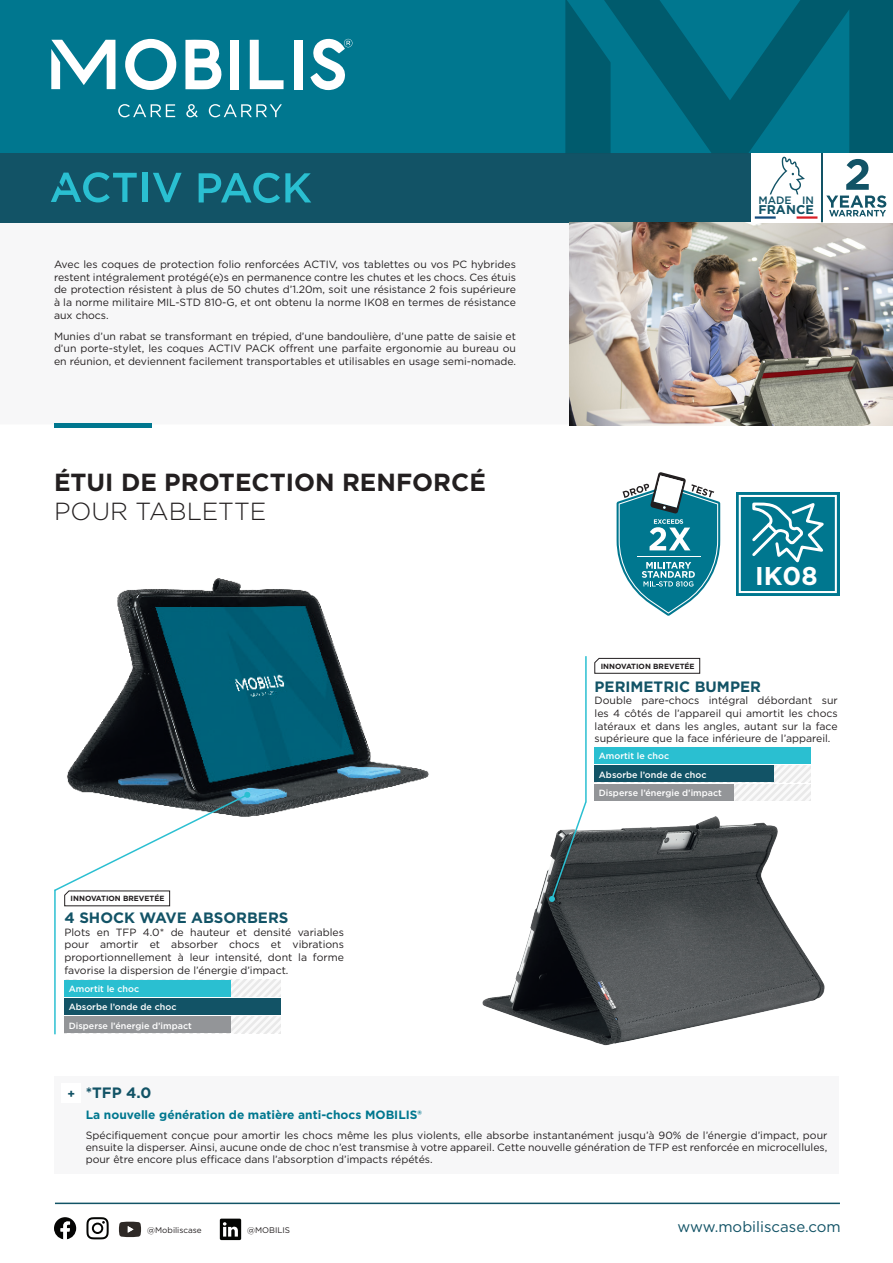
<style>
.page{position:relative;width:893px;height:1263px;background:#fff}
.page>*{position:absolute;margin:0;border:0;box-sizing:border-box;transform-origin:0 0}
.t1{font:700 25.65px "Gotham";color:#fff}
.t2{font:700 24.75px "Gotham";color:#231f20}
.t3{font:300 24.75px "Gotham";color:#231f20}
.t4{font:700 15px "Gotham";color:#125366}
.t5{font:15px "Gotham";color:#125366}
.t6{font:700 12.6px "Gotham";letter-spacing:.005em;color:#125366}
.t7{font:700 12px "Gotham";color:#00778f}
.t8{font:700 12px "Gotham";color:#fff}
.t9{font:700 12px "Gotham";color:#125366}
.t10{font:500 10.65px "Gotham";color:#125366}
.t11{font:10.5px/12.6px "Gotham";color:#231f20;text-align:justify}
.t12{font:500 9px "Gotham";color:#fff}
.t13{font:8.1px "Gotham";color:#231f20}
.t14{font:700 7.5px "Gotham";color:#231f20}
</style>
<div class="page">
<div style="left:0;top:0;width:893px;height:222px;background:#00778f"></div>
<div style="left:0;top:153px;width:893px;height:69px;background:#125366"></div>
<svg style="left:185px;top:40px;width:37px;height:49px"></svg>
<svg style="left:125px;top:39px;width:51px;height:51px"></svg>
<svg style="left:250px;top:40px;width:34px;height:49px"></svg>
<div style="left:231px;top:40px;width:8px;height:49px;background:#fff"></div>
<div style="left:294px;top:40px;width:9px;height:49px;background:#fff"></div>
<svg style="left:51px;top:40px;width:64px;height:49px"></svg>
<svg style="left:118px;top:104px;width:57px;height:13px"></svg>
<svg style="left:186px;top:104px;width:12px;height:13px"></svg>
<svg style="left:209px;top:104px;width:73px;height:13px"></svg>
<svg style="left:310px;top:39px;width:42px;height:51px"></svg>
<svg style="left:611px;top:0;width:282px;height:153px"></svg>
<svg style="left:565px;top:0;width:46px;height:153px"></svg>
<div style="left:142px;top:173px;width:6px;height:29px;background:#2abfd1"></div>
<svg style="left:153px;top:173px;width:29px;height:29px"></svg>
<svg style="left:51px;top:172px;width:86px;height:30px"></svg>
<svg style="left:199px;top:173px;width:112px;height:30px"></svg>
<img style="left:482px;top:816px;width:343px;height:230px">
<img style="left:67px;top:578px;width:362px;height:239px">
<hr style="left:54px;top:423px;width:97px;height:4px;background:#00778f">
<svg style="left:549px;top:802px;width:39px;height:100px"></svg>
<svg style="left:617px;top:472px;width:103px;height:144px"></svg>
<div style="left:736px;top:492px;width:103px;height:104px;background:#00778f"></div>
<div style="left:739px;top:495px;width:98px;height:98px;border:2px solid #fff"></div>
<svg style="left:752px;top:502px;width:72px;height:61px"></svg>
<img style="left:570px;top:222px;width:323px;height:203px">
<div style="left:824px;top:153px;width:69px;height:69px;background:#fff"></div>
<svg style="left:826px;top:159px;width:60px;height:57px"></svg>
<div style="left:752px;top:153px;width:69px;height:69px;background:#fff"></div>
<svg style="left:770px;top:157px;width:35px;height:37px"></svg>
<hr style="left:755px;top:216px;width:21px;height:3px;background:#134c7d">
<hr style="left:797px;top:216px;width:20px;height:3px;background:#d91f26">
<hr style="left:55px;top:1202px;width:785px;height:2px;background:#125366">
<svg style="left:220px;top:1218px;width:21px;height:22px"></svg>
<svg style="left:54px;top:1217px;width:22px;height:22px"></svg>
<svg style="left:86px;top:1217px;width:23px;height:22px"></svg>
<svg style="left:119px;top:1222px;width:22px;height:15px"></svg>
<svg style="left:54px;top:791px;width:197px;height:115px"></svg>
<svg style="left:231px;top:1017px;width:50px;height:16px"></svg>
<svg style="left:231px;top:980px;width:50px;height:16px"></svg>
<div style="left:64px;top:980px;width:167px;height:16px;background:#2abfd1"></div>
<div style="left:64px;top:998px;width:217px;height:17px;background:#125366"></div>
<div style="left:64px;top:1017px;width:167px;height:16px;background:#939598"></div>
<hr style="left:54px;top:890px;width:2px;height:144px;background:#2abfd1">
<svg style="left:595px;top:766px;width:216px;height:34px"></svg>
<div style="left:595px;top:747px;width:216px;height:17px;background:#2abfd1"></div>
<div style="left:595px;top:766px;width:179px;height:16px;background:#125366"></div>
<div style="left:595px;top:784px;width:139px;height:16px;background:#939598"></div>
<svg style="left:594px;top:658px;width:106px;height:16px"></svg>
<div style="left:54px;top:1076px;width:785px;height:98px;background:#f7f7f8"></div>
<div style="left:61px;top:1083px;width:20px;height:20px;background:#fff"></div>
<hr style="left:585px;top:656px;width:2px;height:146px;background:#2abfd1">
<p class="t11" style="left:54px;top:258px;width:463px">Avec les coques de protection folio renforcées ACTIV, vos tablettes ou vos PC hybrides restent intégralement protégé(e)s en permanence contre les chutes et les chocs. Ces étuis de protection résistent à plus de 50 chutes d’1.20m, soit une résistance 2 fois supérieure à la norme militaire MIL-STD 810-G, et ont obtenu la norme IK08 en termes de résistance aux chocs.</p>
<p class="t11" style="left:54px;top:329px;width:464px">Munies d’un rabat se transformant en trépied, d’une bandoulière, d’une patte de saisie et d’un porte-stylet, les coques ACTIV PACK offrent une parfaite ergonomie au bureau ou en réunion, et deviennent facilement transportables et utilisables en usage semi-nomade.</p>
<p class="t2" style="left:54px;top:465px;width:433px">ÉTUI DE PROTECTION RENFORCÉ</p>
<p class="t3" style="left:54px;top:496px;width:214px">POUR TABLETTE</p>
<p class="t8" style="left:60px;top:493px;width:9px">+</p>
<p class="t14" style="left:71px;top:894px;width:95px">INNOVATION BREVETÉE</p>
<p class="t4" style="left:64px;top:908px;width:225px">4 SHOCK WAVE ABSORBERS</p>
<p class="t11" style="left:64px;top:925px;width:281px">Plots en TFP 4.0* de hauteur et densité variables pour amortir et absorber chocs et vibrations proportionnellement à leur intensité, dont la forme favorise la dispersion de l’énergie d’impact.</p>
<p class="t12" style="left:69px;top:982px;width:72px">Amortit le choc</p>
<p class="t12" style="left:69px;top:1001px;width:109px">Absorbe l’onde de choc</p>
<p class="t12" style="left:69px;top:1019px;width:125px">Disperse l’énergie d’impact</p>
<p class="t10" style="left:758px;top:193px;width:57px">MADE IN</p>
<p class="t6" style="left:758px;top:201px;width:57px">FRANCE</p>
<p class="t14" style="left:601px;top:661px;width:95px">INNOVATION BREVETÉE</p>
<h1 class="t1" style="left:755px;top:559px;width:64px">IK08</h1>
<p class="t4" style="left:595px;top:677px;width:168px">PERIMETRIC BUMPER</p>
<p class="t11" style="left:595px;top:694px;width:245px">Double pare-chocs intégral débordant sur les 4 côtés de l’appareil qui amortit les chocs latéraux et dans les angles, autant sur la face supérieure que la face inférieure de l’appareil.</p>
<p class="t12" style="left:599px;top:750px;width:72px">Amortit le choc</p>
<p class="t12" style="left:599px;top:768px;width:109px">Absorbe l’onde de choc</p>
<p class="t12" style="left:599px;top:787px;width:125px">Disperse l’énergie d’impact</p>
<p class="t9" style="left:67px;top:1085px;width:9px">+</p>
<p class="t4" style="left:86px;top:1083px;width:67px">*TFP 4.0</p>
<p class="t7" style="left:86px;top:1107px;width:338px">La nouvelle génération de matière anti-chocs MOBILIS®</p>
<p class="t11" style="left:86px;top:1129px;width:743px;line-height:12px">Spécifiquement conçue pour amortir les chocs même les plus violents, elle absorbe instantanément jusqu’à 90% de l’énergie d’impact, pour ensuite la disperser. Ainsi, aucune onde de choc n’est transmise à votre appareil. Cette nouvelle génération de TFP est renforcée en microcellules, pour être encore plus efficace dans l’absorption d’impacts répétés.</p>
<p class="t13" style="left:147px;top:1224px;width:56px">@Mobiliscase</p>
<p class="t13" style="left:247px;top:1224px;width:44px">@MOBILIS</p>
<p class="t5" style="left:677px;top:1217px;width:165px">www.mobiliscase.com</p>
</div>
